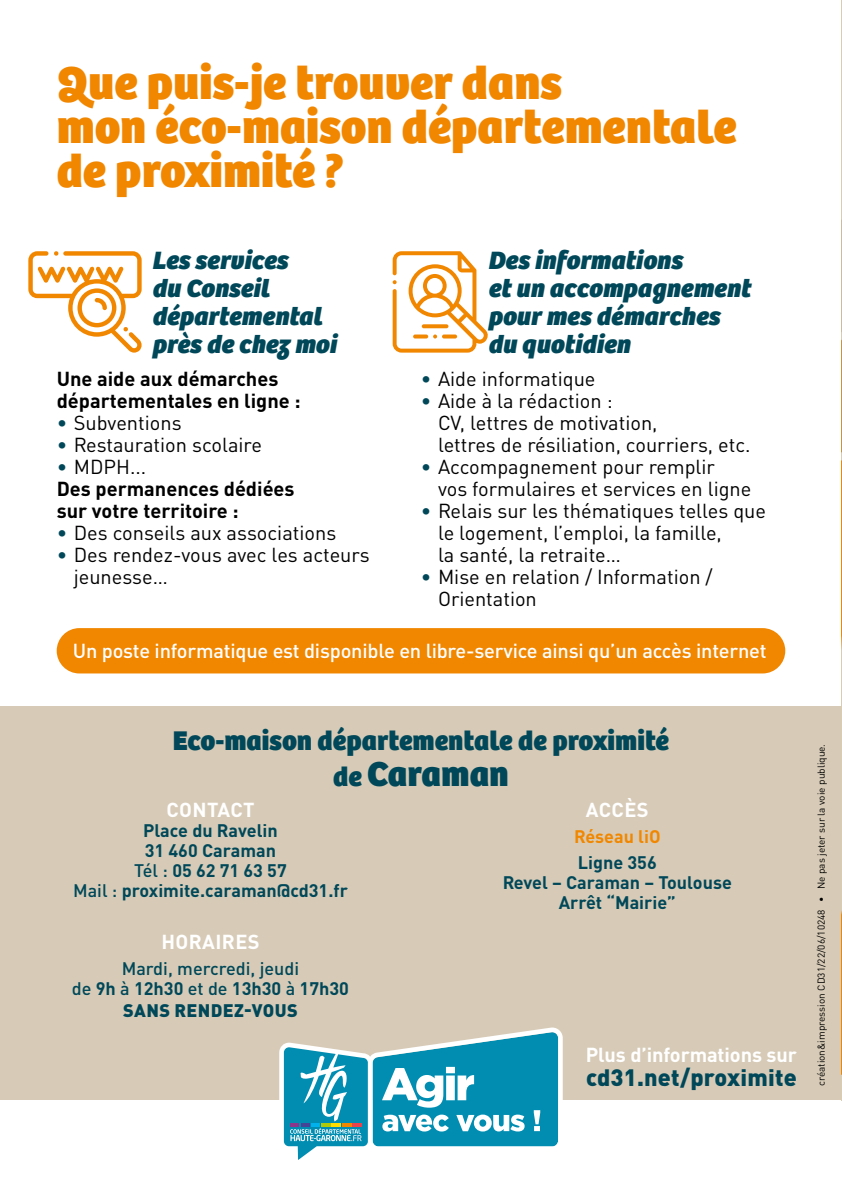
<style>
.page{position:relative;width:842px;height:1191px;background:#fff}
.page>*{position:absolute;margin:0;border:0;box-sizing:border-box;transform-origin:0 0}
.t1{font:800 48px/44px "Bree";color:#f18700}
.t2{font:800 36px "Bree";color:#004859}
.t3{font:800 28px "Bree";color:#004859}
.t4{font:italic 800 26px/28px "Bree";color:#004859}
.t5{font:900 23.4px "DIN Pro";letter-spacing:.01em;color:#004859}
.t6{font:20px/22px "DIN Pro";color:#000}
.t7{font:700 20px/22px "DIN Pro";color:#000}
.t8{font:500 20px "DIN Pro";letter-spacing:-.01em;color:#fff}
.t9{font:700 20px "DIN Pro";letter-spacing:-.005em;color:#fff}
.t10{font:700 20px "DIN Pro";letter-spacing:.02em;color:#fff}
.t11{font:700 18px/20px "DIN Pro";color:#004859;text-align:center}
.t12{font:500 18px/20px "DIN Pro";color:#004859;text-align:center}
.t13{font:900 18px "DIN Pro";letter-spacing:.02em;color:#004859}
.t14{font:700 18px "DIN Pro";color:#f18700}
.t15{font:10px "DIN Pro";color:#000}
.s1{color:#004859}
.s2{font-weight:400;color:#004859}
.s3{font-weight:400}
.s4{font-size:28px}
.s5{font-weight:500}
.s6{font-weight:700}
</style>
<div class="page">
<div style="left:0;top:706px;width:842px;height:394px;background:#d7cbb7"></div>
<svg style="left:841px;top:41px;width:1px;height:1060px"></svg>
<svg style="left:279px;top:1027px;width:284px;height:133px"></svg>
<div style="left:57px;top:628px;width:728px;height:45px;background:#f18700;border-radius:23px"></div>
<svg style="left:28px;top:251px;width:114px;height:101px"></svg>
<svg style="left:393px;top:251px;width:95px;height:101px"></svg>
<h1 class="t1" style="left:57px;top:56px;width:681px">Que puis-je trouver dans<br>mon éco-maison départementale de proximité ?</h1>
<h3 class="t4" style="left:153px;top:244px;width:186px">Les services<br>du Conseil départemental près de chez moi</h3>
<p class="t7" style="left:57px;top:365px;width:245px">Une aide aux démarches départementales en ligne :</p>
<p class="t6" style="left:57px;top:410px;width:126px"><span class="s1">•</span> Subventions</p>
<p class="t6" style="left:57px;top:432px;width:207px"><span class="s1">•</span> Restauration scolaire</p>
<p class="t7" style="left:57px;top:453px;width:239px"><span class="s2">•</span> <span class="s3">MDPH...<br></span>Des permanences dédiées sur votre territoire :</p>
<p class="t6" style="left:57px;top:520px;width:281px"><span class="s1">•</span> Des conseils aux associations</p>
<p class="t6" style="left:74px;top:542px;width:297px;text-indent:-17px"><span class="s1">•</span> Des rendez-vous avec les acteurs jeunesse…</p>
<h3 class="t4" style="left:489px;top:244px;width:264px">Des informations<br>et un accompagnement pour mes démarches du quotidien</h3>
<p class="t6" style="left:421px;top:366px;width:176px"><span class="s1">•</span> Aide informatique</p>
<p class="t6" style="left:438px;top:388px;width:314px;text-indent:-17px"><span class="s1">•</span> Aide à la rédaction :<br>CV, lettres de motivation,<br>lettres de résiliation, courriers, etc.</p>
<p class="t6" style="left:438px;top:454px;width:315px;text-indent:-17px"><span class="s1">•</span> Accompagnement pour remplir<br>vos formulaires et services en ligne</p>
<p class="t6" style="left:438px;top:498px;width:330px;text-indent:-17px"><span class="s1">•</span> Relais sur les thématiques telles que le logement, l’emploi, la famille,<br>la santé, la retraite…</p>
<p class="t6" style="left:438px;top:564px;width:276px;text-indent:-17px"><span class="s1">•</span> Mise en relation / Information /<br>Orientation</p>
<p class="t8" style="left:73px;top:634px;width:695px">Un poste informatique est disponible en libre-service ainsi qu’un accès internet</p>
<h3 class="t3" style="left:173px;top:718px;width:498px">Eco-maison départementale de proximité</h3>
<h2 class="t2" style="left:333px;top:744px;width:177px"><span class="s4">de</span> Caraman</h2>
<p class="t9" style="left:167px;top:793px;width:89px">CONTACT</p>
<p class="t11" style="left:73px;top:818px;width:276px">Place du Ravelin<br>31 460 Caraman<br><span class="s5">Tél :</span> 05 62 71 63 57<br><span class="s5">Mail :</span> proximite.caraman@cd31.fr</p>
<p class="t10" style="left:161px;top:925px;width:100px">HORAIRES</p>
<p class="t12" style="left:72px;top:956px;width:278px">Mardi, mercredi, jeudi<br>de <span class="s6">9h</span> à <span class="s6">12h30</span> et de <span class="s6">13h30</span> à <span class="s6">17h30</span></p>
<p class="t13" style="left:123px;top:994px;width:176px">SANS RENDEZ-VOUS</p>
<p class="t9" style="left:586px;top:793px;width:64px">ACCÈS</p>
<p class="t14" style="left:574px;top:821px;width:88px">Réseau liO</p>
<p class="t11" style="left:503px;top:850px;width:231px">Ligne 356<br>Revel – Caraman – Toulouse<br>Arrêt “Mairie”</p>
<p class="t9" style="left:586px;top:1038px;width:212px">Plus d’informations sur</p>
<p class="t5" style="left:586px;top:1057px;width:212px">cd31.net/proximite</p>
<p class="t15" style="left:813px;top:1086px;width:344px;rotate:-90deg">création&amp;impression CD31/22/06/10248 • Ne pas jeter sur la voie publique.</p>
</div>
